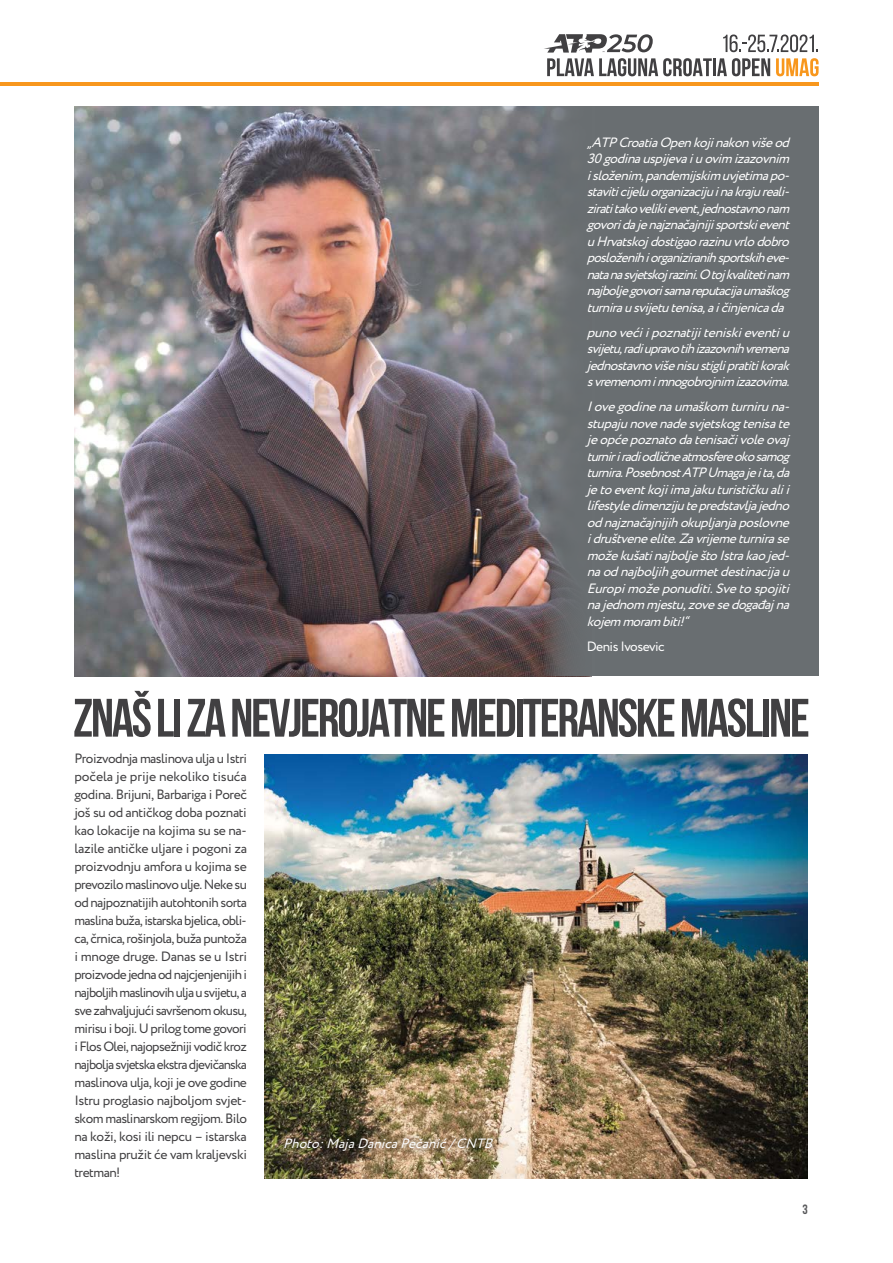
<style>
.page{position:relative;width:893px;height:1263px;background:#fff}
.page>*{position:absolute;margin:0;border:0;box-sizing:border-box;transform-origin:0 0}
.t1{font:700 54px "Bebas Neue";letter-spacing:-.04em;color:#414042}
.t2{font:italic 13.5px/16.5px "Circe";letter-spacing:-.04em;color:#fff;text-align:justify}
.t3{font:13.5px/18px "Circe";letter-spacing:-.03em;color:#414042;text-align:justify}
.t4{font:13.5px "Circe";letter-spacing:-.04em;color:#fff}
.t5{font:700 13.5px "Bebas Neue";color:#58595b}
</style>
<div class="page">
<hr style="left:0;top:82px;width:819px;height:3px;background:#f8971d">
<svg style="left:544px;top:34px;width:275px;height:42px"></svg>
<img style="left:74px;top:107px;width:470px;height:569px">
<div style="left:544px;top:107px;width:275px;height:569px;background:#696e71"></div>
<img style="left:265px;top:755px;width:543px;height:424px">
<div style="left:277px;top:1130px;width:224px;height:29px;background:#000;opacity:.75"></div>
<p class="t2" style="left:587px;top:134px;width:209px">„ATPCroatiaOpenkojinakonvišeod 30godinauspijevaiuovim izazovnim isloženim,pandemijskimuvjetimapo&shy;staviticijeluorganizacijuinakrajureali&shy;ziratitakovelikievent,jednostavnonam govoridajenajznačajnij isportskievent uHrvatskoj dostigaorazinuvrlodobro posloženihiorganiziranihsportskiheve&shy;natanasvjetskoj razini.Otoj kvalitetinam najboljegovorisamareputacijaumaškog turnirausvijetutenisa,aičinjenicada</p>
<p class="t2" style="left:587px;top:324px;width:209px">punovećiipoznatijiteniskieventiu svijetu,radiupravotihizazovnihvremena jednostavnovišenisustiglipratitikorak svremenomimnogobrojnimizazovima.</p>
<p class="t2" style="left:587px;top:399px;width:209px;text-align:left">Iovegodinenaumaškom turniruna&shy;stupajunovenadesvjetskogtenisate jeopćepoznatodatenisačivoleovaj turniriradiodličneatmosfereokosamog turnira.PosebnostATPUmagajeita,da jetoeventkoj iimajakuturističkualii lifestyledimenzijutepredstavljajedno odnajznačajnijihokupljanjaposlovne idruštveneelite.Zavrijemeturnirase možekušatinajbolještoIstrakaojed&shy;naodnajboljihgourmetdestinacijau Europimožeponuditi.Svetospojiti najednom mjestu,zovesedogađaj na kojemmorambiti!“</p>
<p class="t4" style="left:587px;top:637px;width:79px">Denis Ivosevic</p>
<h1 class="t1" style="left:73px;top:688px;width:738px">ZNAŠ LI ZA NEVJEROJATNE MEDITERANSKE MASLINE</h1>
<p class="t3" style="left:74px;top:749px;width:174px">Proizvodnja maslinova ulja u Istri počela je prije nekoliko tisuća godina. Brijuni, Barbariga i Poreč još su od antičkog doba poznati kao lokacije na kojima su se na&shy;lazile antičke uljare i pogoni za proizvodnju amfora u kojima se prevozilo maslinovo ulje. Neke su od najpoznatijih autohtonih sorta maslina buža, istarska bjelica, obli&shy;ca, črnica, rošinjola, buža puntoža i mnoge druge. Danas se u Istri proizvode jedna od najcjenjenijih i najboljih maslinovih ulja u svijetu, a sve zahvaljujući savršenom okusu, mirisu i boji. U prilog tome govori i Flos Olei, najopsežniji vodič kroz najbolja svjetska ekstra djevičanska maslinova ulja, koji je ove godine Istru proglasio najboljom svjet&shy;skom maslinarskom regijom. Bilo na koži, kosi ili nepcu – istarska maslina pružit će vam kraljevski tretman!</p>
<p class="t2" style="left:283px;top:1135px;width:216px">Photo:MajaDanicaPečanić/CNTB</p>
<p class="t5" style="left:803px;top:1201px;width:7px">3</p>
</div>
